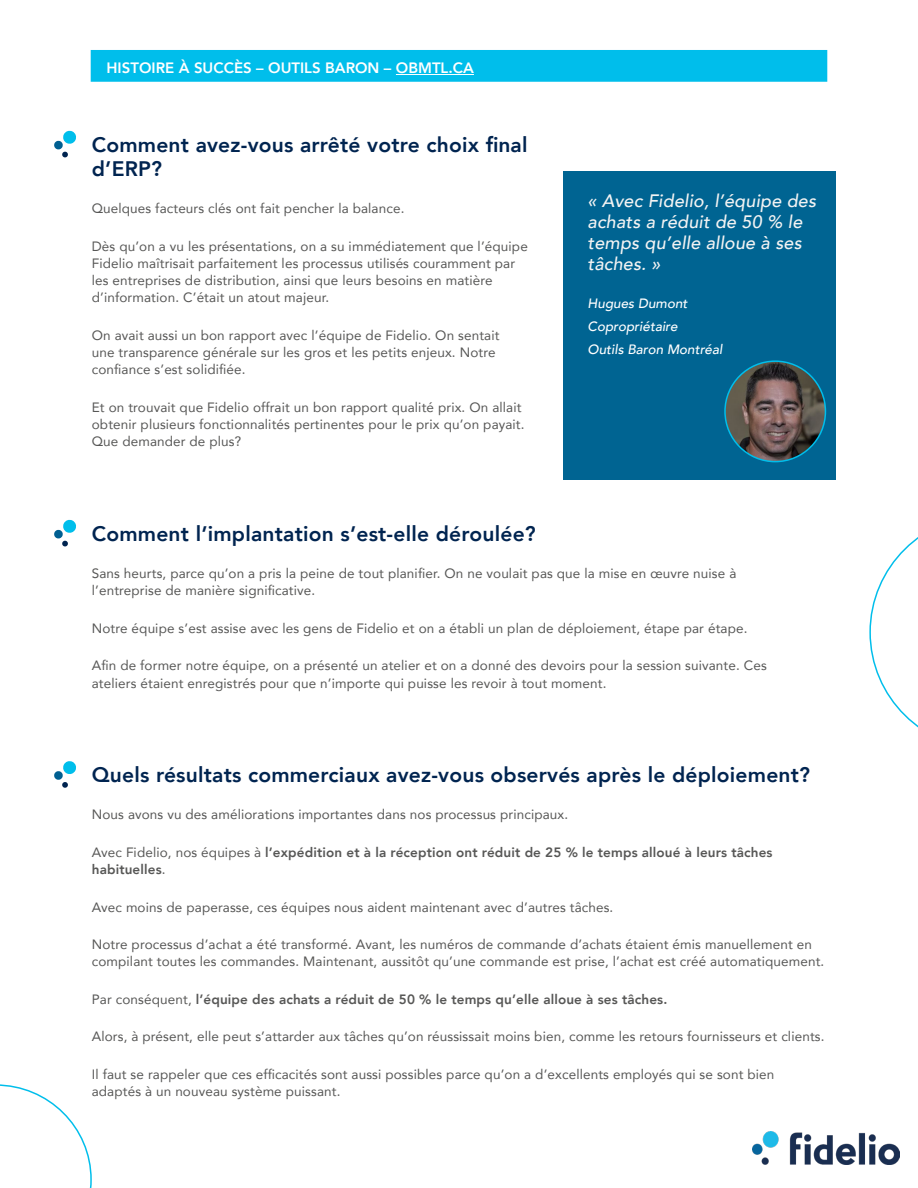
<style>
.page{position:relative;width:918px;height:1188px;background:#fff}
.page>*{position:absolute;margin:0;border:0;box-sizing:border-box;transform-origin:0 0}
.t1{font:800 21px/24px "Avenir";letter-spacing:.01em;color:#002450}
.t2{font:italic 500 18px/21px "Avenir";letter-spacing:.01em;color:#f3f3f3}
.t3{font:800 15px "Avenir";color:#fff}
.t4{font:13.5px/17.2px "Avenir";letter-spacing:.01em;color:#575756}
.t5{font:800 13.5px/17.2px "Avenir";letter-spacing:.01em;color:#575756}
.t6{font:italic 500 13.5px/23.2px "Avenir";color:#fff}
.s1{font-weight:400}
</style>
<div class="page">
<svg style="left:869px;top:537px;width:49px;height:191px"></svg>
<svg style="left:54px;top:131px;width:22px;height:27px"></svg>
<svg style="left:54px;top:520px;width:22px;height:27px"></svg>
<svg style="left:54px;top:761px;width:22px;height:27px"></svg>
<img style="left:753px;top:1132px;width:147px;height:32px">
<svg style="left:0;top:1084px;width:92px;height:104px"></svg>
<div style="left:90px;top:50px;width:738px;height:32px;background:#00beeb"></div>
<hr style="left:396px;top:74px;width:78px;height:1px;background:#fff">
<div style="left:564px;top:171px;width:272px;height:309px;background:#006492"></div>
<img style="left:725px;top:361px;width:100px;height:101px;border-radius:50px">
<div style="left:724px;top:360px;width:102px;height:102px;border:2px solid #00beeb;border-radius:50%"></div>
<p class="t3" style="left:107px;top:56px;width:369px">HISTOIRE À SUCCÈS – OUTILS BARON – OBMTL.CA</p>
<h1 class="t1" style="left:92px;top:132px;width:437px">Comment avez-vous arrêté votre choix final d’ERP?</h1>
<p class="t4" style="left:92px;top:199px;width:314px">Quelques facteurs clés ont fait pencher la balance.</p>
<p class="t4" style="left:92px;top:237px;width:438px">Dès qu’on a vu les présentations, on a su immédiatement que l’équipe Fidelio maîtrisait parfaitement les processus utilisés couramment par les entreprises de distribution, ainsi que leurs besoins en matière d’information. C’était un atout majeur.</p>
<p class="t4" style="left:92px;top:326px;width:409px">On avait aussi un bon rapport avec l’équipe de Fidelio. On sentait une transparence générale sur les gros et les petits enjeux. Notre confiance s’est solidifiée.</p>
<p class="t4" style="left:92px;top:398px;width:434px">Et on trouvait que Fidelio offrait un bon rapport qualité prix. On allait obtenir plusieurs fonctionnalités pertinentes pour le prix qu’on payait.<br>Que demander de plus?</p>
<h2 class="t2" style="left:588px;top:191px;width:230px">« Avec Fidelio, l’équipe des achats a réduit de 50 % le temps qu’elle alloue à ses tâches. »</h2>
<p class="t6" style="left:588px;top:291px;width:136px">Hugues Dumont<br>Copropriétaire<br>Outils Baron Montréal</p>
<h1 class="t1" style="left:92px;top:521px;width:446px">Comment l’implantation s’est-elle déroulée?</h1>
<p class="t4" style="left:92px;top:564px;width:646px">Sans heurts, parce qu’on a pris la peine de tout planifier. On ne voulait pas que la mise en œuvre nuise à l’entreprise de manière significative.</p>
<p class="t4" style="left:92px;top:619px;width:657px">Notre équipe s’est assise avec les gens de Fidelio et on a établi un plan de déploiement, étape par étape.</p>
<p class="t4" style="left:92px;top:657px;width:677px">Afin de former notre équipe, on a présenté un atelier et on a donné des devoirs pour la session suivante. Ces ateliers étaient enregistrés pour que n’importe qui puisse les revoir à tout moment.</p>
<h1 class="t1" style="left:92px;top:763px;width:720px">Quels résultats commerciaux avez-vous observés après le déploiement?</h1>
<p class="t4" style="left:92px;top:806px;width:478px">Nous avons vu des améliorations importantes dans nos processus principaux.</p>
<p class="t5" style="left:92px;top:844px;width:682px"><span class="s1">Avec Fidelio, nos équipes à</span> l’expédition et à la réception ont réduit de 25 % le temps alloué à leurs tâches habituelles<span class="s1">.</span></p>
<p class="t4" style="left:92px;top:898px;width:523px">Avec moins de paperasse, ces équipes nous aident maintenant avec d’autres tâches.</p>
<p class="t4" style="left:92px;top:936px;width:734px">Notre processus d’achat a été transformé. Avant, les numéros de commande d’achats étaient émis manuellement en compilant toutes les commandes. Maintenant, aussitôt qu’une commande est prise, l’achat est créé automatiquement.</p>
<p class="t5" style="left:92px;top:991px;width:577px"><span class="s1">Par conséquent,</span> l’équipe des achats a réduit de 50 % le temps qu’elle alloue à ses tâches.</p>
<p class="t4" style="left:92px;top:1028px;width:734px">Alors, à présent, elle peut s’attarder aux tâches qu’on réussissait moins bien, comme les retours fournisseurs et clients.</p>
<p class="t4" style="left:92px;top:1065px;width:684px">Il faut se rappeler que ces efficacités sont aussi possibles parce qu’on a d’excellents employés qui se sont bien adaptés à un nouveau système puissant.</p>
</div>
